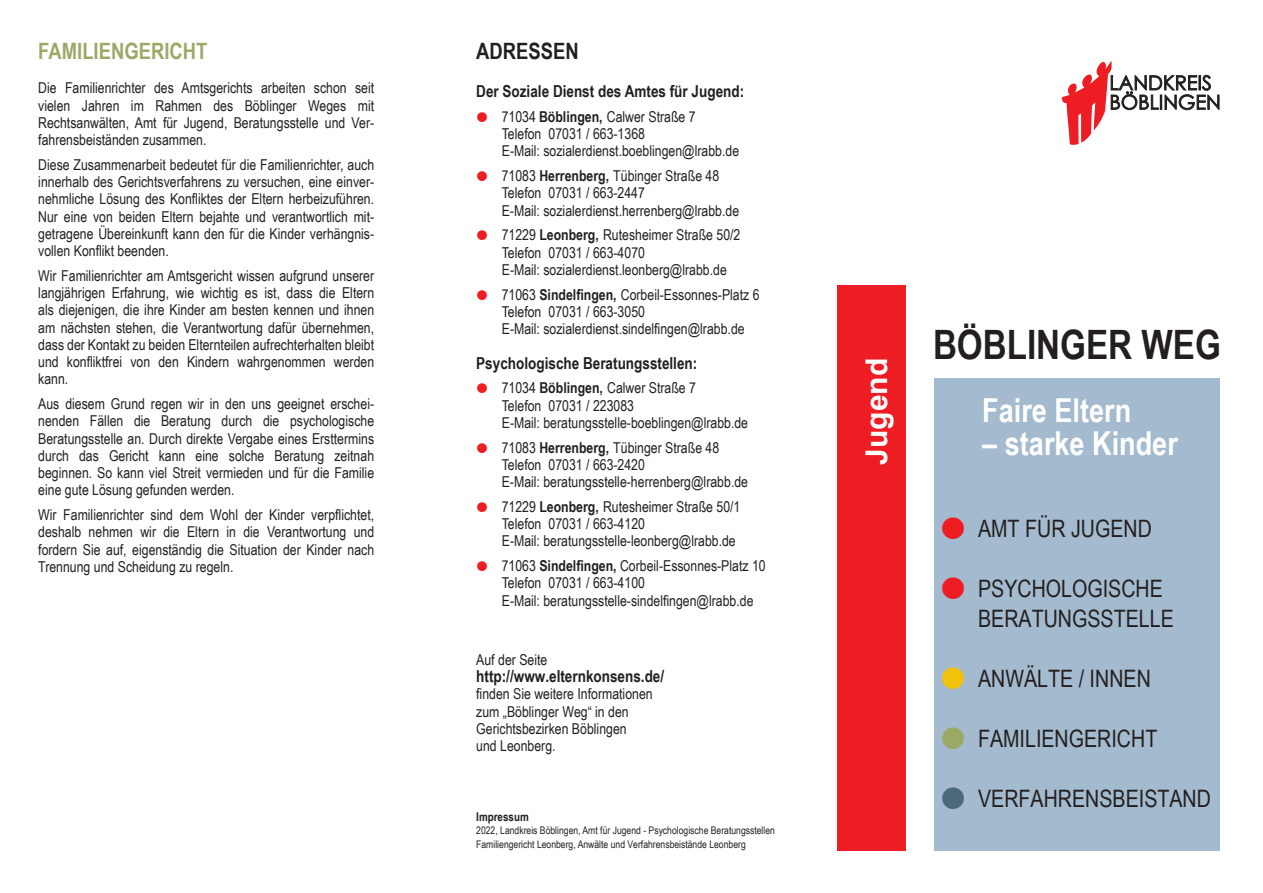
<style>
.page{position:relative;width:1263px;height:893px;background:#fff}
.page>*{position:absolute;margin:0;border:0;box-sizing:border-box;transform-origin:0 0}
.t1{font:700 40.5px "Arial Narrow";color:#231f20}
.t2{font:700 33px "Arial Narrow";color:#fff}
.t3{font:700 30px "Arial";color:#fff}
.t4{font:24px/30px "Arial Narrow";color:#231f20}
.t5{font:700 22.5px "Arial Narrow";color:#9ba967}
.t6{font:700 22.5px "Arial Narrow";color:#231f20}
.t7{font:700 16.5px "Arial Narrow";color:#231f20}
.t8{font:15px/17.2px "Arial Narrow";color:#231f20}
.t9{font:700 12px "Arial Narrow";color:#231f20}
.t10{font:10.5px/13.5px "Arial Narrow";color:#231f20}
.s1{font-weight:700}
</style>
<div class="page">
<div style="left:934px;top:378px;width:286px;height:472px;background:#a4bace"></div>
<svg style="left:1061px;top:61px;width:158px;height:84px"></svg>
<div style="left:838px;top:285px;width:68px;height:565px;background:#ee1d23"></div>
<h3 class="t5" style="left:38px;top:34px;width:171px">FAMILIENGERICHT</h3>
<p class="t8" style="left:38px;top:79px;width:337px;text-align:justify">Die Familienrichter des Amtsgerichts arbeiten schon seit vielen Jahren im Rahmen des Böblinger Weges mit Rechtsanwälten, Amt für Jugend, Beratungsstelle und Ver&shy;fahrensbeiständen zusammen.</p>
<p class="t8" style="left:38px;top:155px;width:337px;text-align:justify">Diese Zusammenarbeit bedeutet für die Familienrichter, auch innerhalb des Gerichtsverfahrens zu versuchen, eine einver&shy;nehmliche Lösung des Konfliktes der Eltern herbeizuführen.<br>Nur eine von beiden Eltern bejahte und verantwortlich mit&shy;getragene Übereinkunft kann den für die Kinder verhängnis&shy;vollen Konflikt beenden.</p>
<p class="t8" style="left:38px;top:266px;width:337px;text-align:justify">Wir Familienrichter am Amtsgericht wissen aufgrund unserer langjährigen Erfahrung, wie wichtig es ist, dass die Eltern als diejenigen, die ihre Kinder am besten kennen und ihnen am nächsten stehen, die Verantwortung dafür übernehmen, dass der Kontakt zu beiden Elternteilen aufrechterhalten bleibt und konfliktfrei von den Kindern wahrgenommen werden kann.</p>
<p class="t8" style="left:38px;top:395px;width:337px;text-align:justify">Aus diesem Grund regen wir in den uns geeignet erschei&shy;nenden Fällen die Beratung durch die psychologische Beratungsstelle an. Durch direkte Vergabe eines Ersttermins durch das Gericht kann eine solche Beratung zeitnah beginnen. So kann viel Streit vermieden und für die Familie eine gute Lösung gefunden werden.</p>
<p class="t8" style="left:38px;top:506px;width:337px;text-align:justify">Wir Familienrichter sind dem Wohl der Kinder verpflichtet, deshalb nehmen wir die Eltern in die Verantwortung und fordern Sie auf, eigenständig die Situation der Kinder nach Trennung und Scheidung zu regeln.</p>
<h3 class="t6" style="left:476px;top:34px;width:104px">ADRESSEN</h3>
<p class="t7" style="left:476px;top:79px;width:269px">Der Soziale Dienst des Amtes für Jugend:</p>
<p class="t8" style="left:502px;top:107px;width:239px">71034 <span class="s1">Böblingen,</span> Calwer Straße 7<br>Telefon 07031 / 663-1368<br>E-Mail: sozialerdienst.boeblingen@lrabb.de</p>
<p class="t8" style="left:502px;top:167px;width:239px">71083 <span class="s1">Herrenberg,</span> Tübinger Straße 48<br>Telefon 07031 / 663-2447<br>E-Mail: sozialerdienst.herrenberg@lrabb.de</p>
<p class="t8" style="left:502px;top:226px;width:240px">71229 <span class="s1">Leonberg,</span> Rutesheimer Straße 50/2<br>Telefon 07031 / 663-4070<br>E-Mail: sozialerdienst.leonberg@lrabb.de</p>
<p class="t8" style="left:502px;top:285px;width:259px">71063 <span class="s1">Sindelfingen,</span> Corbeil-Essonnes-Platz 6<br>Telefon 07031 / 663-3050<br>E-Mail: sozialerdienst.sindelfingen@lrabb.de</p>
<p class="t7" style="left:476px;top:350px;width:223px">Psychologische Beratungsstellen:</p>
<p class="t8" style="left:502px;top:379px;width:248px">71034 <span class="s1">Böblingen,</span> Calwer Straße 7<br>Telefon 07031 / 223083<br>E-Mail: beratungsstelle-boeblingen@lrabb.de</p>
<p class="t8" style="left:502px;top:438px;width:248px">71083 <span class="s1">Herrenberg,</span> Tübinger Straße 48<br>Telefon 07031 / 663-2420<br>E-Mail: beratungsstelle-herrenberg@lrabb.de</p>
<p class="t8" style="left:502px;top:497px;width:240px">71229 <span class="s1">Leonberg,</span> Rutesheimer Straße 50/1<br>Telefon 07031 / 663-4120<br>E-Mail: beratungsstelle-leonberg@lrabb.de</p>
<p class="t8" style="left:502px;top:557px;width:265px">71063 <span class="s1">Sindelfingen,</span> Corbeil-Essonnes-Platz 10<br>Telefon 07031 / 663-4100<br>E-Mail: beratungsstelle-sindelfingen@lrabb.de</p>
<p class="t8" style="left:476px;top:650px;width:73px">Auf der Seite</p>
<p class="t7" style="left:476px;top:664px;width:189px">http://www.elternkonsens.de/</p>
<p class="t8" style="left:476px;top:685px;width:178px">finden Sie weitere Informationen zum „Böblinger Weg“ in den<br>Gerichtsbezirken Böblingen<br>und Leonberg.</p>
<p class="t9" style="left:476px;top:808px;width:54px">Impressum</p>
<p class="t10" style="left:476px;top:824px;width:300px">2022, Landkreis Böblingen, Amt für Jugend - Psychologische Beratungsstellen<br>Familiengericht Leonberg, Anwälte und Verfahrensbeistände Leonberg</p>
<h3 class="t3" style="left:855px;top:465px;width:108px;rotate:-90deg">Jugend</h3>
<h1 class="t1" style="left:933px;top:314px;width:289px">BÖBLINGER WEG</h1>
<h2 class="t2" style="left:982px;top:385px;width:150px">Faire Eltern</h2>
<h2 class="t2" style="left:982px;top:418px;width:197px">– starke Kinder</h2>
<h3 class="t4" style="left:978px;top:513px;width:175px">AMT FÜR JUGEND</h3>
<h3 class="t4" style="left:978px;top:573px;width:197px">PSYCHOLOGISCHE<br>BERATUNGSSTELLE</h3>
<h3 class="t4" style="left:978px;top:663px;width:174px">ANWÄLTE / INNEN</h3>
<h3 class="t4" style="left:978px;top:723px;width:181px">FAMILIENGERICHT</h3>
<h3 class="t4" style="left:978px;top:783px;width:234px">VERFAHRENSBEISTAND</h3>
</div>
